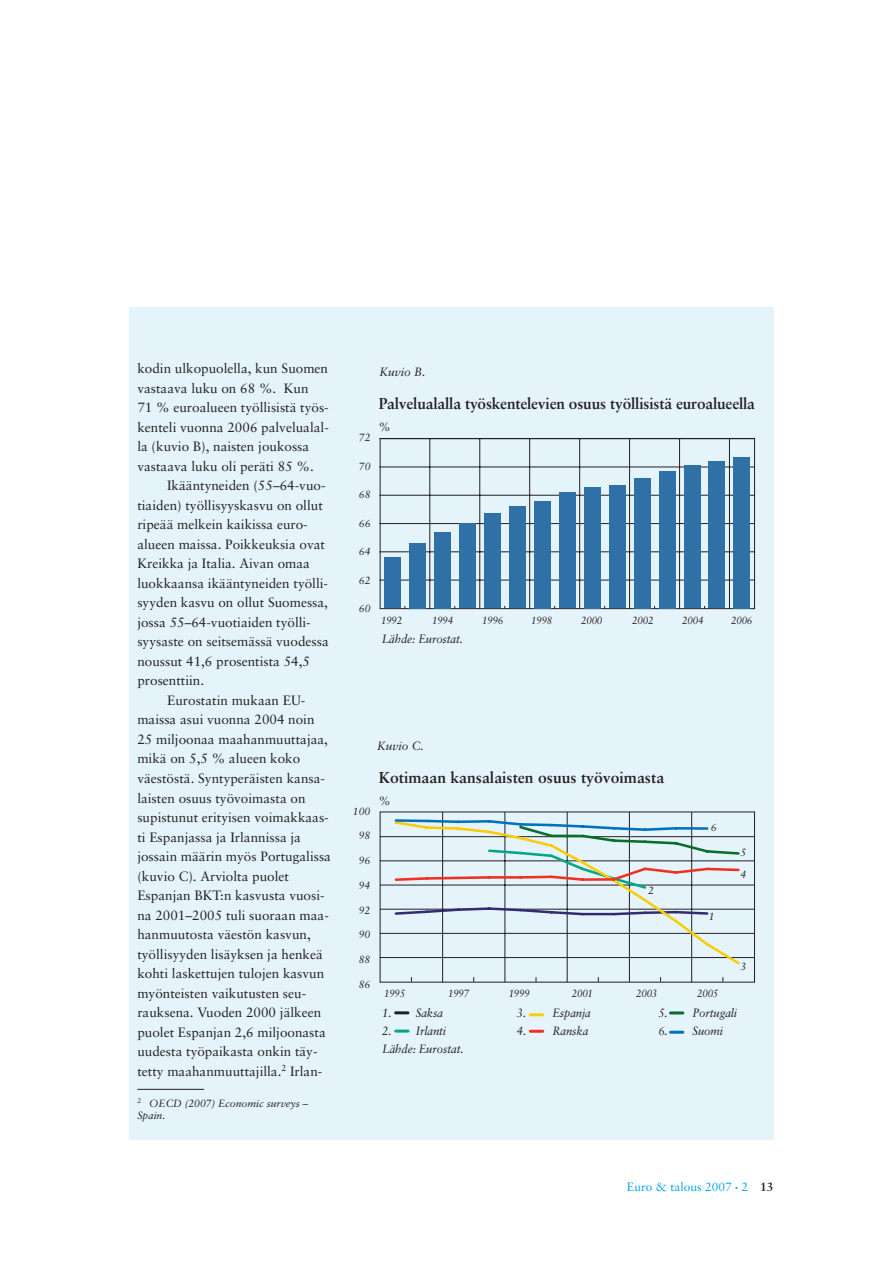
<style>
.page{position:relative;width:896px;height:1266px;background:#fff}
.page>*{position:absolute;margin:0;border:0;box-sizing:border-box;transform-origin:0 0}
.t1{font:700 15.75px "Sabon";letter-spacing:-.01em;color:#231f20}
.t2{font:13.5px "Sabon";color:#231f20}
.t3{font:italic 12px "Sabon";letter-spacing:-.01em;color:#231f20;scale:.95 1}
.t4{font:12px "Sabon";color:#00a4e6}
.t5{font:italic 12px "Sabon";letter-spacing:-.01em;color:#231f20}
.t6{font:italic 10.5px "Sabon";letter-spacing:-.025em;color:#231f20;scale:.94 1}
.t7{font:italic 10.5px "Sabon";letter-spacing:-.025em;color:#231f20}
.t8{font:italic 10.5px/12px "Sabon";color:#231f20}
.s1{font-size:6px}
.s2{font-weight:700;color:#231f20}
</style>
<div class="page">
<div style="left:129px;top:307px;width:644px;height:832px;background:#e5f3fb"></div>
<svg style="left:670px;top:1011px;width:12px;height:3px"></svg>
<svg style="left:530px;top:1029px;width:12px;height:3px"></svg>
<svg style="left:670px;top:1030px;width:12px;height:3px"></svg>
<hr style="left:380px;top:957px;width:373px;height:1px;background:#231f20">
<hr style="left:380px;top:933px;width:373px;height:1px;background:#231f20">
<hr style="left:380px;top:908px;width:373px;height:1px;background:#231f20">
<hr style="left:380px;top:884px;width:373px;height:1px;background:#231f20">
<hr style="left:380px;top:860px;width:373px;height:1px;background:#231f20">
<hr style="left:380px;top:836px;width:373px;height:1px;background:#231f20">
<hr style="left:442px;top:812px;width:1px;height:169px;background:#231f20">
<hr style="left:504px;top:812px;width:1px;height:169px;background:#231f20">
<hr style="left:567px;top:812px;width:1px;height:169px;background:#231f20">
<hr style="left:629px;top:812px;width:1px;height:169px;background:#231f20">
<hr style="left:691px;top:812px;width:1px;height:169px;background:#231f20">
<svg style="left:393px;top:890px;width:348px;height:76px"></svg>
<svg style="left:393px;top:817px;width:348px;height:73px"></svg>
<svg style="left:395px;top:1029px;width:13px;height:3px"></svg>
<svg style="left:395px;top:1011px;width:13px;height:3px"></svg>
<svg style="left:530px;top:1013px;width:12px;height:3px"></svg>
<div style="left:380px;top:438px;width:374px;height:171px;border:1px solid #231f20"></div>
<hr style="left:380px;top:580px;width:374px;height:1px;background:#231f20">
<hr style="left:380px;top:551px;width:374px;height:1px;background:#231f20">
<hr style="left:380px;top:523px;width:374px;height:1px;background:#231f20">
<hr style="left:380px;top:495px;width:374px;height:1px;background:#231f20">
<hr style="left:380px;top:466px;width:374px;height:1px;background:#231f20">
<hr style="left:380px;top:438px;width:374px;height:1px;background:#231f20">
<hr style="left:429px;top:438px;width:1px;height:170px;background:#231f20">
<hr style="left:479px;top:438px;width:1px;height:170px;background:#231f20">
<hr style="left:529px;top:438px;width:1px;height:170px;background:#231f20">
<hr style="left:579px;top:438px;width:1px;height:170px;background:#231f20">
<hr style="left:629px;top:438px;width:1px;height:170px;background:#231f20">
<hr style="left:679px;top:438px;width:1px;height:170px;background:#231f20">
<hr style="left:729px;top:438px;width:1px;height:170px;background:#231f20">
<div style="left:384px;top:557px;width:16px;height:51px;background:#2f70a6"></div>
<div style="left:409px;top:543px;width:16px;height:65px;background:#2f70a6"></div>
<div style="left:434px;top:532px;width:16px;height:76px;background:#2f70a6"></div>
<div style="left:459px;top:523px;width:16px;height:85px;background:#2f70a6"></div>
<div style="left:484px;top:513px;width:16px;height:95px;background:#2f70a6"></div>
<div style="left:509px;top:506px;width:16px;height:102px;background:#2f70a6"></div>
<div style="left:533px;top:501px;width:17px;height:107px;background:#2f70a6"></div>
<div style="left:558px;top:492px;width:17px;height:116px;background:#2f70a6"></div>
<div style="left:583px;top:486px;width:17px;height:122px;background:#2f70a6"></div>
<div style="left:608px;top:485px;width:17px;height:123px;background:#2f70a6"></div>
<div style="left:633px;top:478px;width:17px;height:130px;background:#2f70a6"></div>
<div style="left:658px;top:471px;width:17px;height:137px;background:#2f70a6"></div>
<div style="left:683px;top:465px;width:17px;height:143px;background:#2f70a6"></div>
<div style="left:708px;top:461px;width:17px;height:147px;background:#2f70a6"></div>
<div style="left:733px;top:457px;width:17px;height:151px;background:#2f70a6"></div>
<hr style="left:137px;top:1088px;width:67px;height:1px;background:#231f20">
<p class="t2" style="left:137px;top:363px;width:192px">kodin ulkopuolella, kun Suomen</p>
<p class="t2" style="left:137px;top:382px;width:173px">vastaava luku on 68 %. Kun</p>
<p class="t2" style="left:137px;top:402px;width:193px">71 % euroalueen työllisistä työs-</p>
<p class="t2" style="left:137px;top:421px;width:193px">kenteli vuonna 2006 palvelualal-</p>
<p class="t2" style="left:137px;top:441px;width:173px">la (kuvio B), naisten joukossa</p>
<p class="t2" style="left:137px;top:460px;width:178px">vastaava luku oli peräti 85 %.</p>
<p class="t2" style="left:167px;top:480px;width:160px">Ikääntyneiden (55–64-vuo-</p>
<p class="t2" style="left:137px;top:499px;width:187px">tiaiden) työllisyyskasvu on ollut</p>
<p class="t2" style="left:137px;top:519px;width:172px">ripeää melkein kaikissa euro-</p>
<p class="t2" style="left:137px;top:538px;width:189px">alueen maissa. Poikkeuksia ovat</p>
<p class="t2" style="left:137px;top:558px;width:174px">Kreikka ja Italia. Aivan omaa</p>
<p class="t2" style="left:137px;top:577px;width:192px">luokkaansa ikääntyneiden työlli-</p>
<p class="t2" style="left:137px;top:597px;width:192px">syyden kasvu on ollut Suomessa,</p>
<p class="t2" style="left:137px;top:616px;width:175px">jossa 55–64-vuotiaiden työlli-</p>
<p class="t2" style="left:137px;top:636px;width:193px">syysaste on seitsemässä vuodessa</p>
<p class="t2" style="left:137px;top:655px;width:174px">noussut 41,6 prosentista 54,5</p>
<p class="t2" style="left:137px;top:675px;width:68px">prosenttiin.</p>
<p class="t2" style="left:167px;top:694px;width:140px">Eurostatin mukaan EU-</p>
<p class="t2" style="left:137px;top:714px;width:179px">maissa asui vuonna 2004 noin</p>
<p class="t2" style="left:137px;top:733px;width:192px">25 miljoonaa maahanmuuttajaa,</p>
<p class="t2" style="left:137px;top:753px;width:164px">mikä on 5,5 % alueen koko</p>
<p class="t2" style="left:137px;top:772px;width:189px">väestöstä. Syntyperäisten kansa-</p>
<p class="t2" style="left:137px;top:792px;width:170px">laisten osuus työvoimasta on</p>
<p class="t2" style="left:137px;top:811px;width:193px">supistunut erityisen voimakkaas-</p>
<p class="t2" style="left:137px;top:831px;width:165px">ti Espanjassa ja Irlannissa ja</p>
<p class="t2" style="left:137px;top:850px;width:195px">jossain määrin myös Portugalissa</p>
<p class="t2" style="left:137px;top:870px;width:153px">(kuvio C). Arviolta puolet</p>
<p class="t2" style="left:137px;top:889px;width:189px">Espanjan BKT:n kasvusta vuosi-</p>
<p class="t2" style="left:137px;top:909px;width:193px">na 2001–2005 tuli suoraan maa-</p>
<p class="t2" style="left:137px;top:928px;width:175px">hanmuutosta väestön kasvun,</p>
<p class="t2" style="left:137px;top:948px;width:187px">työllisyyden lisäyksen ja henkeä</p>
<p class="t2" style="left:137px;top:967px;width:188px">kohti laskettujen tulojen kasvun</p>
<p class="t2" style="left:137px;top:987px;width:170px">myönteisten vaikutusten seu-</p>
<p class="t2" style="left:137px;top:1006px;width:185px">rauksena. Vuoden 2000 jälkeen</p>
<p class="t2" style="left:137px;top:1026px;width:190px">puolet Espanjan 2,6 miljoonasta</p>
<p class="t2" style="left:137px;top:1045px;width:182px">uudesta työpaikasta onkin täy-</p>
<p class="t2" style="left:137px;top:1065px;width:186px">tetty maahanmuuttajilla.<sup>2</sup> Irlan-</p>
<p class="t8" style="left:137px;top:1097px;width:172px"><sup>2</sup> OECD (2007) Economic surveys –<br>Spain.</p>
<p class="t5" style="left:379px;top:367px;width:48px">Kuvio B.</p>
<p class="t7" style="left:359px;top:433px;width:13px">72</p>
<p class="t7" style="left:359px;top:461px;width:13px">70</p>
<p class="t7" style="left:359px;top:490px;width:13px">68</p>
<p class="t7" style="left:359px;top:518px;width:13px">66</p>
<p class="t7" style="left:359px;top:547px;width:13px">64</p>
<p class="t7" style="left:359px;top:575px;width:13px">62</p>
<p class="t7" style="left:359px;top:604px;width:13px">60</p>
<p class="t1" style="left:379px;top:397px;width:377px">Palvelualalla työskentelevien osuus työllisistä euroalueella</p>
<p class="t5" style="left:379px;top:422px;width:13px">%</p>
<p class="t6" style="left:381px;top:615px;width:24px">1992</p>
<p class="t6" style="left:432px;top:615px;width:24px">1994</p>
<p class="t6" style="left:482px;top:615px;width:24px">1996</p>
<p class="t6" style="left:531px;top:615px;width:24px">1998</p>
<p class="t6" style="left:581px;top:615px;width:24px">2000</p>
<p class="t6" style="left:632px;top:615px;width:24px">2002</p>
<p class="t6" style="left:682px;top:615px;width:24px">2004</p>
<p class="t6" style="left:731px;top:615px;width:24px">2006</p>
<p class="t3" style="left:381px;top:633px;width:87px">Lähde: Eurostat.</p>
<p class="t5" style="left:377px;top:740px;width:48px">Kuvio C.</p>
<p class="t7" style="left:353px;top:806px;width:19px">100</p>
<p class="t7" style="left:359px;top:831px;width:13px">98</p>
<p class="t7" style="left:359px;top:856px;width:13px">96</p>
<p class="t7" style="left:359px;top:880px;width:13px">94</p>
<p class="t7" style="left:359px;top:905px;width:13px">92</p>
<p class="t7" style="left:359px;top:930px;width:13px">90</p>
<p class="t7" style="left:359px;top:955px;width:13px">88</p>
<p class="t7" style="left:359px;top:979px;width:13px">86</p>
<p class="t1" style="left:379px;top:770px;width:287px">Kotimaan kansalaisten osuus työvoimasta</p>
<p class="t5" style="left:379px;top:795px;width:13px">%</p>
<p class="t7" style="left:648px;top:886px;width:7px">2</p>
<p class="t7" style="left:710px;top:822px;width:7px">6</p>
<p class="t7" style="left:708px;top:911px;width:7px">1</p>
<p class="t6" style="left:384px;top:989px;width:24px">1995</p>
<p class="t6" style="left:448px;top:989px;width:24px">1997</p>
<p class="t6" style="left:508px;top:989px;width:24px">1999</p>
<p class="t6" style="left:571px;top:989px;width:24px">2001</p>
<p class="t6" style="left:636px;top:989px;width:24px">2003</p>
<p class="t6" style="left:697px;top:989px;width:24px">2005</p>
<p class="t7" style="left:740px;top:848px;width:7px">5</p>
<p class="t7" style="left:740px;top:869px;width:7px">4</p>
<p class="t7" style="left:740px;top:961px;width:7px">3</p>
<p class="t3" style="left:382px;top:1007px;width:66px">1. Saksa</p>
<p class="t3" style="left:516px;top:1007px;width:80px">3. Espanja</p>
<p class="t3" style="left:658px;top:1007px;width:84px">5. Portugali</p>
<p class="t3" style="left:382px;top:1025px;width:69px">2. Irlanti</p>
<p class="t3" style="left:516px;top:1025px;width:77px">4. Ranska</p>
<p class="t3" style="left:658px;top:1025px;width:69px">6. Suomi</p>
<p class="t3" style="left:382px;top:1043px;width:87px">Lähde: Eurostat.</p>
<p class="t4" style="left:627px;top:1182px;width:148px">Euro &amp; talous 2007 <span class="s1">•</span> 2 <span class="s2">13</span></p>
</div>
